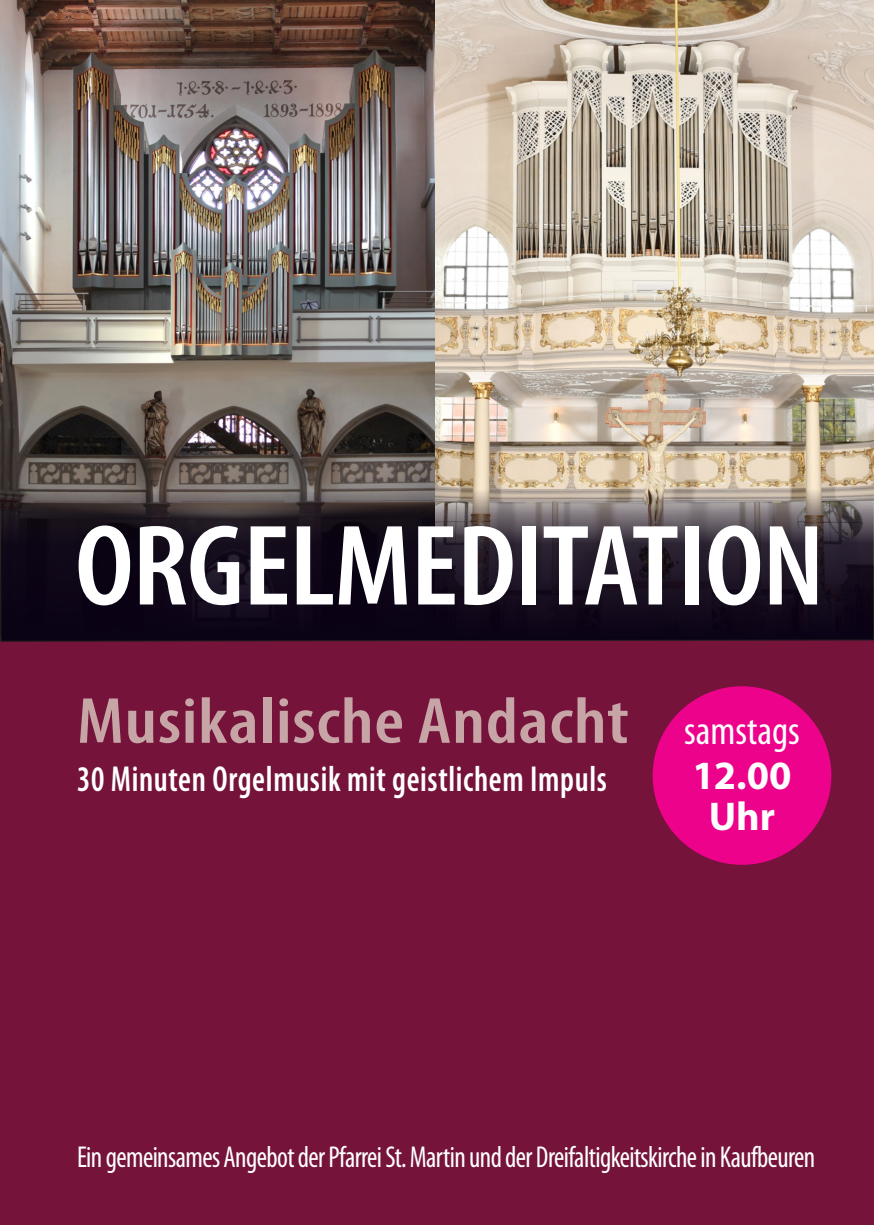
<style>
.page{position:relative;width:874px;height:1225px;background:#fff}
.page>*{position:absolute;margin:0;border:0;box-sizing:border-box;transform-origin:0 0}
.t1{font:600 condensed 115.8px "Myriad Pro";letter-spacing:-.01em;color:#fff;scale:1.09 1}
.t2{font:600 condensed 65.8px "Myriad Pro";letter-spacing:.01em;color:#c7a5a7;scale:1.15 1}
.t3{font:700 40.2px/40.2px "Myriad Pro";color:#fff;text-align:center}
.t4{font:condensed 40.2px "Myriad Pro";color:#fff}
.t5{font:600 condensed 36.2px "Myriad Pro";letter-spacing:.02em;color:#fff;scale:.9 1}
.t6{font:condensed 30.4px "Myriad Pro";letter-spacing:-.02em;color:#fff;scale:.93 1}
</style>
<div class="page">
<div style="left:0;top:0;width:873px;height:1225px;background:#75133a"></div>
<img style="left:0;top:0;width:435px;height:489px">
<img style="left:435px;top:0;width:438px;height:489px">
<svg style="left:0;top:489px;width:873px;height:153px;background:#2a212d"></svg>
<div style="left:652px;top:686px;width:178px;height:179px;background:#ed028c;border-radius:50%"></div>
<h1 class="t1" style="left:75px;top:517px;width:688px">ORGELMEDITATION</h1>
<h2 class="t2" style="left:77px;top:693px;width:481px">Musikalische Andacht</h2>
<h3 class="t4" style="left:683px;top:714px;width:117px">samstags</h3>
<p class="t5" style="left:77px;top:764px;width:590px">30 Minuten Orgelmusik mit geistlichem Impuls</p>
<h3 class="t3" style="left:692px;top:759px;width:100px">12.00<br>Uhr</h3>
<p class="t6" style="left:77px;top:1144px;width:794px">Ein gemeinsames Angebot der Pfarrei St.Martin und der Dreifaltigkeitskirche in Kaufbeuren</p>
</div>
